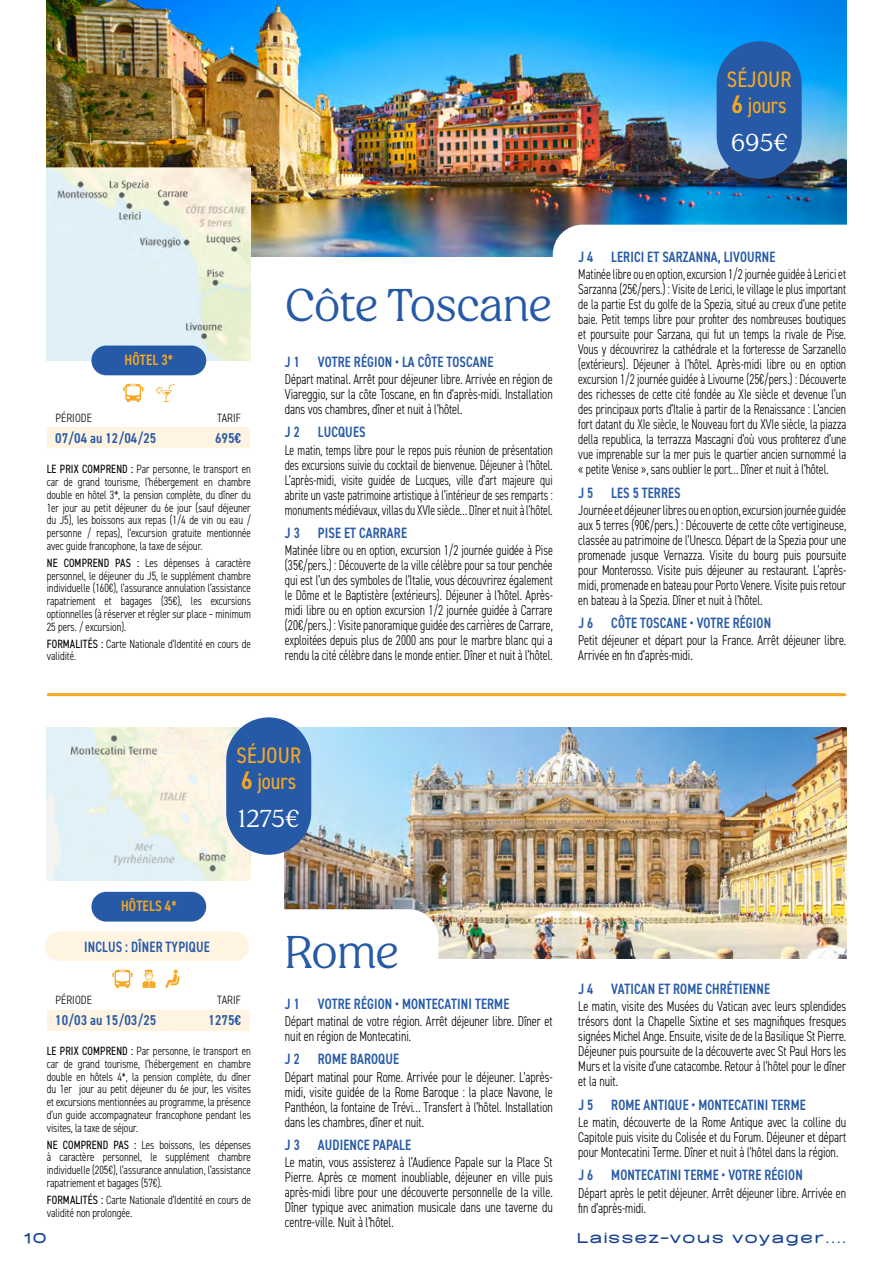
<style>
.page{position:relative;width:893px;height:1263px;background:#fff}
.page>*{position:absolute;margin:0;border:0;box-sizing:border-box;transform-origin:0 0}
.t1{font:300 45px "Peachi";letter-spacing:-.01em;color:#265aa6}
.t2{font:300 24px "Peachi";color:#fff}
.t3{font:condensed 22.5px/25.8px "DIN2014";letter-spacing:.01em;color:#f7a823}
.t4{font:900 16.5px "BD Sans";letter-spacing:.05em;color:#164194}
.t5{font:600 condensed 15px "DIN2014";letter-spacing:.01em;color:#265aa6;scale:.9 1}
.t6{font:600 condensed 15px "DIN2014";letter-spacing:.01em;color:#f7a823;scale:.94 1}
.t7{font:300 condensed 14.25px/15px "DIN2014";color:#000;text-align:justify;scale:.9 1}
.t8{font:300 condensed 14.25px/15px "DIN2014";color:#000;text-align:justify;scale:.87 1}
.t9{font:300 condensed 14.25px/15px "DIN2014";color:#000;text-align:justify;scale:.88 1}
.t10{font:300 condensed 14.25px/15px "DIN2014";color:#000;text-align:justify;scale:.89 1}
.t11{font:300 condensed 14.25px/15px "DIN2014";color:#000;text-align:justify;scale:.85 1}
.t12{font:600 condensed 14.25px "DIN2014";color:#265aa6}
.t13{font:300 condensed 12px/12.8px "DIN2014";color:#000;text-align:justify;scale:.94 1}
.t14{font:300 condensed 12px "DIN2014";color:#000}
.s1{font-weight:600;font-size:25.5px}
.s2{font-weight:400}
</style>
<div class="page">
<img style="left:47px;top:0;width:799px;height:256px">
<img style="left:285px;top:727px;width:561px;height:232px">
<div style="left:234px;top:909px;width:205px;height:100px;background:#fff;border-radius:30px"></div>
<div style="left:553px;top:225px;width:332px;height:99px;background:#fff;border-radius:30px"></div>
<img style="left:47px;top:168px;width:204px;height:192px">
<hr style="left:48px;top:693px;width:797px;height:3px;background:#f7a823">
<div style="left:47px;top:1010px;width:203px;height:21px;background:#fff3e2"></div>
<div style="left:47px;top:427px;width:203px;height:21px;background:#fff3e2"></div>
<svg style="left:142px;top:970px;width:14px;height:18px"></svg>
<svg style="left:165px;top:970px;width:15px;height:18px"></svg>
<svg style="left:112px;top:970px;width:21px;height:18px"></svg>
<img style="left:47px;top:727px;width:204px;height:153px">
<div style="left:91px;top:892px;width:115px;height:29px;background:#265aa6;border-radius:15px"></div>
<div style="left:91px;top:346px;width:115px;height:29px;background:#265aa6;border-radius:15px"></div>
<div style="left:226px;top:717px;width:85px;height:138px;background:#265aa6;border-radius:43px"></div>
<div style="left:717px;top:41px;width:85px;height:138px;background:#265aa6;border-radius:43px"></div>
<svg style="left:156px;top:384px;width:19px;height:18px"></svg>
<svg style="left:123px;top:384px;width:20px;height:18px"></svg>
<div style="left:45px;top:931px;width:204px;height:30px;background:#fff3e2;border-radius:15px"></div>
<h3 class="t3" style="left:727px;top:65px;width:66px">SÉJOUR<br><span class="s1">6</span> jours</h3>
<h2 class="t2" style="left:731px;top:128px;width:58px">695€</h2>
<p class="t6" style="left:125px;top:350px;width:53px">HÔTEL 3*</p>
<p class="t14" style="left:55px;top:410px;width:38px">PÉRIODE</p>
<p class="t14" style="left:217px;top:410px;width:25px">TARIF</p>
<p class="t12" style="left:55px;top:428px;width:103px">07/04 au 12/04/25</p>
<p class="t12" style="left:215px;top:428px;width:27px">695€</p>
<p class="t13" style="left:47px;top:463px;width:219px"><span class="s2">LE PRIX COMPREND :</span> Par personne, le transport en car de grand tourisme, l’hébergement en chambre double en hôtel 3*, la pension complète, du dîner du 1er jour au petit déjeuner du 6e jour (sauf déjeuner du J5), les boissons aux repas (1/4 de vin ou eau / personne / repas), l’excursion gratuite mentionnée avec guide francophone, la taxe de séjour.</p>
<p class="t13" style="left:47px;top:556px;width:219px"><span class="s2">NE COMPREND PAS :</span> Les dépenses à caractère personnel, le déjeuner du J5, le supplément chambre individuelle (160€), l’assurance annulation l’assistance rapatriement et bagages (35€), les excursions optionnelles (à réserver et régler sur place – minimum 25 pers. / excursion).</p>
<p class="t13" style="left:47px;top:637px;width:219px"><span class="s2">FORMALITÉS :</span> Carte Nationale d’Identité en cours de validité.</p>
<h1 class="t1" style="left:285px;top:278px;width:268px">Côte Toscane</h1>
<p class="t5" style="left:285px;top:352px;width:233px">J 1 VOTRE RÉGION • LA CÔTE TOSCANE</p>
<p class="t7" style="left:285px;top:371px;width:299px">Départ matinal. Arrêt pour déjeuner libre. Arrivée en région de Viareggio, sur la côte Toscane, en fin d’après-midi. Installation dans vos chambres, dîner et nuit à l’hôtel.</p>
<p class="t5" style="left:285px;top:422px;width:91px">J 2 LUCQUES</p>
<p class="t11" style="left:285px;top:442px;width:317px">Le matin, temps libre pour le repos puis réunion de présentation des excursions suivie du cocktail de bienvenue. Déjeuner à l’hôtel.<br>L’après-midi, visite guidée de Lucques, ville d’art majeure qui abrite un vaste patrimoine artistique à l’intérieur de ses remparts : monuments médiévaux, villas du XVIe siècle… Dîner et nuit à l’hôtel.</p>
<p class="t5" style="left:285px;top:523px;width:137px">J 3 PISE ET CARRARE</p>
<p class="t9" style="left:285px;top:543px;width:306px">Matinée libre ou en option, excursion 1/2 journée guidée à Pise (35€/pers.) : Découverte de la ville célèbre pour sa tour penchée qui est l’un des symboles de l’Italie, vous découvrirez également le Dôme et le Baptistère (extérieurs). Déjeuner à l’hôtel. Après&shy;midi libre ou en option excursion 1/2 journée guidée à Carrare (20€/pers.) : Visite panoramique guidée des carrières de Carrare, exploitées depuis plus de 2000 ans pour le marbre blanc qui a rendu la cité célèbre dans le monde entier. Dîner et nuit à l’hôtel.</p>
<p class="t5" style="left:578px;top:247px;width:221px">J 4 LERICI ET SARZANNA, LIVOURNE</p>
<p class="t8" style="left:578px;top:267px;width:309px">Matinée libre ou en option, excursion 1/2 journée guidée à Lerici et Sarzanna (25€/pers.) : Visite de Lerici, le village le plus important de la partie Est du golfe de la Spezia, situé au creux d’une petite baie. Petit temps libre pour profiter des nombreuses boutiques et poursuite pour Sarzana, qui fut un temps la rivale de Pise.<br>Vous y découvrirez la cathédrale et la forteresse de Sarzanello (extérieurs). Déjeuner à l’hôtel. Après-midi libre ou en option excursion 1/2 journée guidée à Livourne (25€/pers.) : Découverte des richesses de cette cité fondée au XIe siècle et devenue l’un des principaux ports d’Italie à partir de la Renaissance : L’ancien fort datant du XIe siècle, le Nouveau fort du XVIe siècle, la piazza della republica, la terrazza Mascagni d’où vous profiterez d’une vue imprenable sur la mer puis le quartier ancien surnommé la « petite Venise », sans oublier le port… Dîner et nuit à l’hôtel.</p>
<p class="t5" style="left:578px;top:482px;width:115px">J 5 LES 5 TERRES</p>
<p class="t10" style="left:578px;top:502px;width:303px">Journée et déjeuner libres ou en option, excursion journée guidée aux 5 terres (90€/pers.) : Découverte de cette côte vertigineuse, classée au patrimoine de l’Unesco. Départ de la Spezia pour une promenade jusque Vernazza. Visite du bourg puis poursuite pour Monterosso. Visite puis déjeuner au restaurant. L’après&shy;midi, promenade en bateau pour Porto Venere. Visite puis retour en bateau à la Spezia. Dîner et nuit à l’hôtel.</p>
<p class="t5" style="left:578px;top:613px;width:216px">J 6 CÔTE TOSCANE • VOTRE RÉGION</p>
<p class="t7" style="left:578px;top:633px;width:299px">Petit déjeuner et départ pour la France. Arrêt déjeuner libre.<br>Arrivée en fin d’après-midi.</p>
<h3 class="t3" style="left:236px;top:741px;width:66px">SÉJOUR<br><span class="s1">6</span> jours</h3>
<h2 class="t2" style="left:238px;top:804px;width:63px">1275€</h2>
<p class="t6" style="left:121px;top:896px;width:61px">HÔTELS 4*</p>
<p class="t5" style="left:84px;top:937px;width:141px">INCLUS : DÎNER TYPIQUE</p>
<p class="t14" style="left:55px;top:993px;width:38px">PÉRIODE</p>
<p class="t14" style="left:217px;top:993px;width:25px">TARIF</p>
<p class="t12" style="left:55px;top:1011px;width:103px">10/03 au 15/03/25</p>
<p class="t12" style="left:209px;top:1011px;width:34px">1275€</p>
<p class="t13" style="left:47px;top:1045px;width:219px"><span class="s2">LE PRIX COMPREND :</span> Par personne, le transport en car de grand tourisme, l’hébergement en chambre double en hôtels 4*, la pension complète, du dîner du 1er jour au petit déjeuner du 6e jour, les visites et excursions mentionnées au programme, la présence d’un guide accompagnateur francophone pendant les visites, la taxe de séjour.</p>
<p class="t13" style="left:47px;top:1138px;width:219px"><span class="s2">NE COMPREND PAS :</span> Les boissons, les dépenses à caractère personnel, le supplément chambre individuelle (205€), l’assurance annulation, l’assistance rapatriement et bagages (57€).</p>
<p class="t13" style="left:47px;top:1193px;width:219px"><span class="s2">FORMALITÉS :</span> Carte Nationale d’Identité en cours de validité non prolongée.</p>
<h1 class="t1" style="left:285px;top:925px;width:115px">Rome</h1>
<p class="t5" style="left:285px;top:994px;width:251px">J 1 VOTRE RÉGION • MONTECATINI TERME</p>
<p class="t7" style="left:285px;top:1013px;width:299px">Départ matinal de votre région. Arrêt déjeuner libre. Dîner et nuit en région de Montecatini.</p>
<p class="t5" style="left:285px;top:1049px;width:128px">J 2 ROME BAROQUE</p>
<p class="t7" style="left:285px;top:1069px;width:299px">Départ matinal pour Rome. Arrivée pour le déjeuner. L’après&shy;midi, visite guidée de la Rome Baroque : la place Navone, le Panthéon, la fontaine de Trévi… Transfert à l’hôtel. Installation dans les chambres, dîner et nuit.</p>
<p class="t5" style="left:285px;top:1135px;width:142px">J 3 AUDIENCE PAPALE</p>
<p class="t7" style="left:285px;top:1155px;width:299px">Le matin, vous assisterez à l’Audience Papale sur la Place St Pierre. Après ce moment inoubliable, déjeuner en ville puis après-midi libre pour une découverte personnelle de la ville.<br>Dîner typique avec animation musicale dans une taverne du centre-ville. Nuit à l’hôtel.</p>
<p class="t5" style="left:578px;top:979px;width:214px">J 4 VATICAN ET ROME CHRÉTIENNE</p>
<p class="t7" style="left:578px;top:999px;width:299px">Le matin, visite des Musées du Vatican avec leurs splendides trésors dont la Chapelle Sixtine et ses magnifiques fresques signées Michel Ange. Ensuite, visite de de la Basilique St Pierre.<br>Déjeuner puis poursuite de la découverte avec St Paul Hors les Murs et la visite d’une catacombe. Retour à l’hôtel pour le dîner et la nuit.</p>
<p class="t5" style="left:578px;top:1095px;width:254px">J 5 ROME ANTIQUE • MONTECATINI TERME</p>
<p class="t7" style="left:578px;top:1114px;width:299px">Le matin, découverte de la Rome Antique avec la colline du Capitole puis visite du Colisée et du Forum. Déjeuner et départ pour Montecatini Terme. Dîner et nuit à l’hôtel dans la région.</p>
<p class="t5" style="left:578px;top:1165px;width:251px">J 6 MONTECATINI TERME • VOTRE RÉGION</p>
<p class="t7" style="left:578px;top:1185px;width:299px">Départ après le petit déjeuner. Arrêt déjeuner libre. Arrivée en fin d’après-midi.</p>
<p class="t4" style="left:24px;top:1230px;width:24px">10</p>
<p class="t4" style="left:576px;top:1230px;width:272px">Laissez-vous voyager....</p>
</div>
